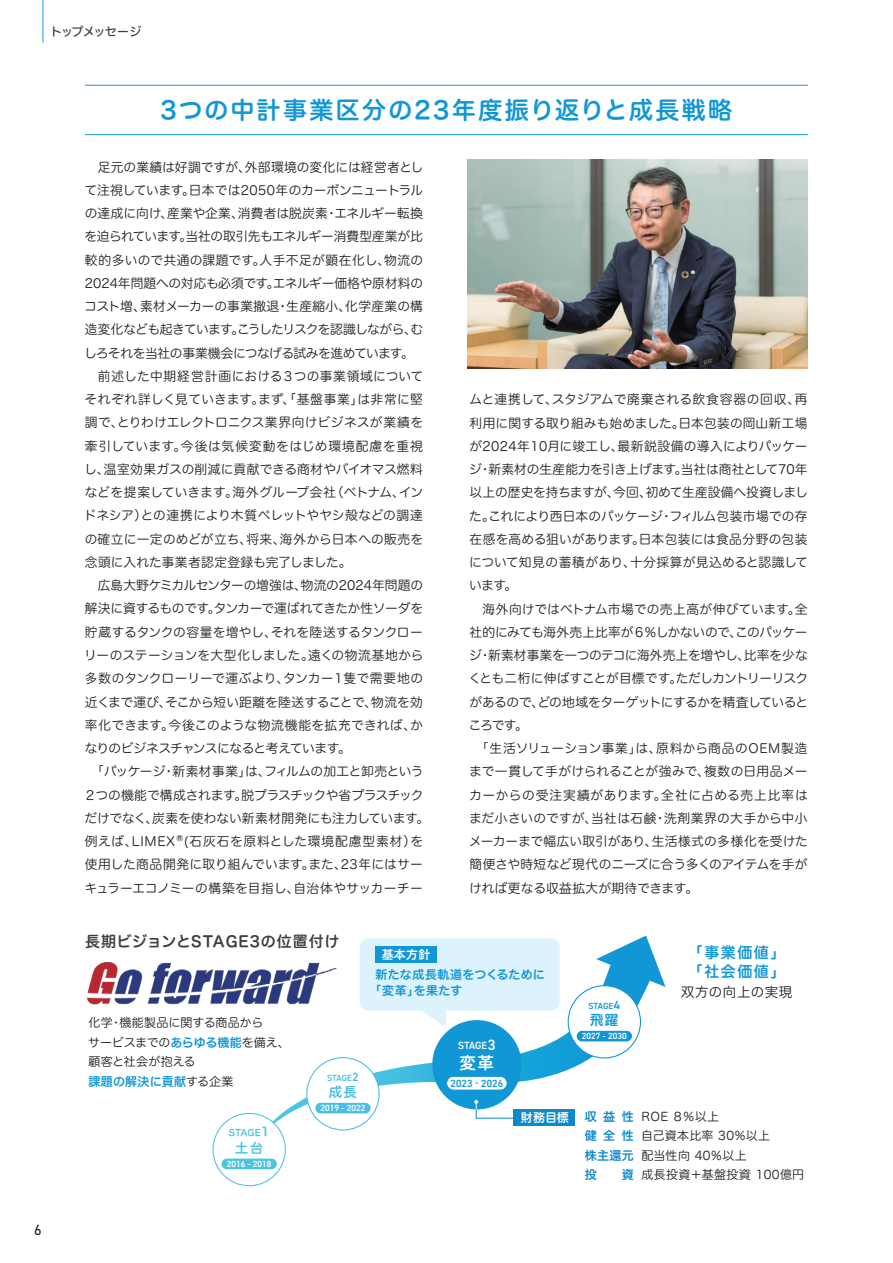
<style>
.page{position:relative;width:893px;height:1263px;background:#fff}
.page>*{position:absolute;margin:0;border:0;box-sizing:border-box;transform-origin:0 0}
.t1{font:24px "Hira Maru Std W6";letter-spacing:.095em;color:#1197d6}
.t2{font:16.5px "Hira Maru Std W6";color:#fff}
.t3{font:15px "Hira Maru Std W6";letter-spacing:.06em;color:#3e3e3f}
.t4{font:15px/19.5px "Hira Maru Std W6";letter-spacing:.1em;color:#1197d6}
.t5{font:15px "DIN2014 Rounded VF";color:#231f20}
.t6{font:13.5px "Hira Maru Std W3";letter-spacing:.03em;color:#231f20}
.t7{font:13.5px "Hira Maru Std W6";color:#1197d6}
.t8{font:13.5px "Hira Maru Std W6";color:#4cc6e0}
.t9{font:13.5px "Hira Maru Std W6";color:#4bbee4}
.t10{font:12.75px/23.2px "Hira Maru Std W3";letter-spacing:.005em;color:#231f20;text-align:justify}
.t11{font:12.75px "Hira Maru Std W3";letter-spacing:-.035em;color:#231f20}
.t12{font:12.75px "Hira Maru Std W3";letter-spacing:.03em;color:#231f20}
.t13{font:12.75px "Hira Maru Std W3";letter-spacing:.025em;color:#231f20}
.t14{font:12.75px "Hira Maru Std W3";letter-spacing:-.04em;color:#231f20}
.t15{font:12.75px "Hira Maru Std W3";letter-spacing:-.015em;color:#231f20}
.t16{font:12.75px "Hira Maru Std W3";letter-spacing:-.03em;color:#231f20}
.t17{font:12.75px "Hira Maru Std W3";letter-spacing:.05em;color:#231f20}
.t18{font:12.75px "Hira Maru Std W3";letter-spacing:-.05em;color:#231f20}
.t19{font:12.75px "Hira Maru Std W3";letter-spacing:.055em;color:#231f20}
.t20{font:12.75px "Hira Maru Std W3";letter-spacing:-.02em;color:#231f20}
.t21{font:12.75px "Hira Maru Std W3";letter-spacing:.035em;color:#231f20}
.t22{font:12px/19.5px "Hira Maru Std W3";letter-spacing:-.005em;color:#231f20}
.t23{font:12px/19.5px "Hira Maru Std W3";letter-spacing:.025em;color:#231f20}
.t24{font:12px/16.5px "Hira Maru Std W6";letter-spacing:.025em;color:#1197d6}
.t25{font:12px/19.5px "Hira Maru Std W6";letter-spacing:.545em;color:#0c88cb;text-align:justify}
.t26{font:12px "Hira Maru Std W6";letter-spacing:.02em;color:#fff}
.t27{font:12px "Hira Maru Std W5";letter-spacing:-.06em;color:#3e3e3f}
.t28{font:10.5px "DIN2014 Rounded VF";color:#1197d6}
.t29{font:10.5px "DIN2014 Rounded VF";letter-spacing:-.01em;color:#fff}
.t30{font:9px "DIN2014 Rounded VF";color:#fff}
.t31{font:9px "DIN2014 Rounded VF";letter-spacing:-.01em;color:#1197d6}
.t32{font:9px "Hira Maru Std W6";color:#4cc6e0}
.t33{font:9px "DIN2014 Rounded VF";letter-spacing:-.01em;color:#4bbee4}
.s1{font-family:"Hira Maru Std W6";color:#1197d6}
.s2{font-family:"Hira Maru Std W3";color:#231f20}
.s3{font-size:12px}
.s4{font-size:15px}
</style>
<div class="page">
<hr style="left:85px;top:134px;width:723px;height:1px;background:#1197d6">
<hr style="left:85px;top:85px;width:723px;height:1px;background:#1197d6">
<img style="left:468px;top:160px;width:340px;height:208px">
<img style="left:88px;top:962px;width:176px;height:43px">
<svg style="left:264px;top:962px;width:383px;height:170px"></svg>
<svg style="left:596px;top:935px;width:69px;height:52px"></svg>
<div style="left:568px;top:986px;width:72px;height:72px;background:#fff;border-radius:50%"></div>
<div style="left:568px;top:985px;width:73px;height:73px;border:1px solid #1197d6;border-radius:50%"></div>
<div style="left:577px;top:1031px;width:55px;height:10px;background:#1197d6;border-radius:5px"></div>
<div style="left:213px;top:1113px;width:72px;height:73px;background:#fff;border-radius:50%"></div>
<div style="left:212px;top:1113px;width:74px;height:73px;border:1px solid #4cc6e0;border-radius:50%"></div>
<div style="left:222px;top:1158px;width:55px;height:11px;background:#4cc6e0;border-radius:5px"></div>
<div style="left:307px;top:1058px;width:72px;height:72px;background:#fff;border-radius:50%"></div>
<div style="left:306px;top:1057px;width:74px;height:73px;border:1px solid #4bbee4;border-radius:50%"></div>
<div style="left:315px;top:1103px;width:56px;height:10px;background:#4bbee4;border-radius:5px"></div>
<div style="left:432px;top:1020px;width:90px;height:89px;background:#1197d6;border-radius:50%"></div>
<svg style="left:446px;top:1076px;width:61px;height:14px"></svg>
<div style="left:360px;top:938px;width:200px;height:72px;background:#dcf2fc;border-radius:9px"></div>
<div style="left:375px;top:946px;width:62px;height:16px;background:#1197d6"></div>
<div style="left:514px;top:1109px;width:61px;height:17px;background:#0c88cb"></div>
<svg style="left:415px;top:1010px;width:31px;height:17px"></svg>
<svg style="left:474px;top:1100px;width:41px;height:19px"></svg>
<hr style="left:43px;top:0;width:1px;height:43px;background:#1197d6">
<p class="t27" style="left:50px;top:23px;width:93px">トップメッセージ</p>
<p class="t5" style="left:34px;top:1220px;width:9px">6</p>
<h1 class="t1" style="left:161px;top:92px;width:573px">3つの中計事業区分の23年度振り返りと成長戦略</h1>
<p class="t10" style="left:98px;top:155px;width:327px">足元の業績は好調ですが、外部環境の変化には経営者とし</p>
<p class="t15" style="left:84px;top:181px;width:340px">て注視しています。日本では2050年のカーボンニュートラル</p>
<p class="t10" style="left:85px;top:202px;width:340px">の達成に向け、産業や企業、消費者は脱炭素・エネルギー転換</p>
<p class="t16" style="left:85px;top:227px;width:340px">を迫られています。当社の取引先もエネルギー消費型産業が比</p>
<p class="t12" style="left:85px;top:250px;width:340px">較的多いので共通の課題です。人手不足が顕在化し、物流の</p>
<p class="t10" style="left:85px;top:271px;width:340px">2024年問題への対応も必須です。エネルギー価格や原材料の</p>
<p class="t10" style="left:84px;top:295px;width:340px">コスト増、素材メーカーの事業撤退・生産縮小、化学産業の構</p>
<p class="t18" style="left:85px;top:320px;width:340px">造変化なども起きています。こうしたリスクを認識しながら、む</p>
<p class="t14" style="left:84px;top:343px;width:331px">しろそれを当社の事業機会につなげる試みを進めています。</p>
<p class="t13" style="left:98px;top:367px;width:327px">前述した中期経営計画における３つの事業領域について</p>
<p class="t12" style="left:85px;top:390px;width:340px">それぞれ詳しく見ていきます。まず、「基盤事業」は非常に堅</p>
<p class="t10" style="left:85px;top:411px;width:340px">調で、とりわけエレクトロニクス業界向けビジネスが業績を</p>
<p class="t17" style="left:85px;top:436px;width:339px">牽引しています。今後は気候変動をはじめ環境配慮を重視</p>
<p class="t10" style="left:84px;top:457px;width:340px">し、温室効果ガスの削減に貢献できる商材やバイオマス燃料</p>
<p class="t10" style="left:85px;top:481px;width:340px">などを提案していきます。海外グループ会社（ベトナム、イン</p>
<p class="t10" style="left:84px;top:504px;width:340px">ドネシア）との連携により木質ペレットやヤシ殻などの調達</p>
<p class="t10" style="left:85px;top:527px;width:340px">の確立に一定のめどが立ち、将来、海外から日本への販売を</p>
<p class="t10" style="left:85px;top:550px;width:268px">念頭に入れた事業者認定登録も完了しました。</p>
<p class="t15" style="left:98px;top:576px;width:327px">広島大野ケミカルセンターの増強は、物流の2024年問題の</p>
<p class="t11" style="left:85px;top:599px;width:340px">解決に資するものです。タンカーで運ばれてきたか性ソーダを</p>
<p class="t10" style="left:85px;top:620px;width:339px">貯蔵するタンクの容量を増やし、それを陸送するタンクロー</p>
<p class="t10" style="left:84px;top:643px;width:341px">リーのステーションを大型化しました。遠くの物流基地から</p>
<p class="t12" style="left:85px;top:669px;width:340px">多数のタンクローリーで運ぶより、タンカー1隻で需要地の</p>
<p class="t10" style="left:85px;top:690px;width:339px">近くまで運び、そこから短い距離を陸送することで、物流を効</p>
<p class="t13" style="left:85px;top:716px;width:340px">率化できます。今後このような物流機能を拡充できれば、か</p>
<p class="t14" style="left:85px;top:739px;width:268px">なりのビジネスチャンスになると考えています。</p>
<p class="t11" style="left:91px;top:762px;width:334px">「パッケージ・新素材事業」は、フィルムの加工と卸売という</p>
<p class="t20" style="left:84px;top:785px;width:341px">２つの機能で構成されます。脱プラスチックや省プラスチック</p>
<p class="t10" style="left:85px;top:806px;width:346px">だけでなく、炭素を使わない新素材開発にも注力しています。</p>
<p class="t19" style="left:85px;top:832px;width:340px">例えば、LIMEX®(石灰石を原料とした環境配慮型素材）を</p>
<p class="t10" style="left:85px;top:853px;width:339px">使用した商品開発に取り組んでいます。また、23年にはサー</p>
<p class="t10" style="left:85px;top:876px;width:340px">キュラーエコノミーの構築を目指し、自治体やサッカーチー</p>
<p class="t10" style="left:469px;top:388px;width:340px">ムと連携して、スタジアムで廃棄される飲食容器の回収、再利用に関する取り組みも始めました。日本包装の岡山新工場が2024年10月に竣工し、最新鋭設備の導入によりパッケージ・新素材の生産能力を引き上げます。当社は商社として70年以上の歴史を持ちますが、今回、初めて生産設備へ投資しました。これにより西日本のパッケージ・フィルム包装市場での存在感を高める狙いがあります。日本包装には食品分野の包装について知見の蓄積があり、十分採算が見込めると認識しています。</p>
<p class="t10" style="left:482px;top:597px;width:327px">海外向けではベトナム市場での売上高が伸びています。全</p>
<p class="t16" style="left:470px;top:623px;width:339px">社的にみても海外売上比率が６％しかないので、このパッケー</p>
<p class="t10" style="left:469px;top:644px;width:340px">ジ・新素材事業を一つのテコに海外売上を増やし、比率を少な</p>
<p class="t14" style="left:468px;top:669px;width:341px">くとも二桁に伸ばすことが目標です。ただしカントリーリスク</p>
<p class="t11" style="left:469px;top:692px;width:340px">があるので、どの地域をターゲットにするかを精査していると</p>
<p class="t10" style="left:469px;top:713px;width:61px">ころです。</p>
<p class="t21" style="left:476px;top:739px;width:333px">「生活ソリューション事業」は、原料から商品のOEM製造</p>
<p class="t10" style="left:469px;top:760px;width:340px">まで一貫して手がけられることが強みで、複数の日用品メー</p>
<p class="t17" style="left:469px;top:785px;width:340px">カーからの受注実績があります。全社に占める売上比率は</p>
<p class="t13" style="left:469px;top:809px;width:340px">まだ小さいのですが、当社は石鹸・洗剤業界の大手から中小</p>
<p class="t10" style="left:469px;top:830px;width:341px">メーカーまで幅広い取引があり、生活様式の多様化を受けた</p>
<p class="t10" style="left:470px;top:853px;width:339px">簡便さや時短など現代のニーズに合う多くのアイテムを手が</p>
<p class="t10" style="left:469px;top:876px;width:231px">ければ更なる収益拡大が期待できます。</p>
<p class="t3" style="left:85px;top:930px;width:256px">長期ビジョンとSTAGE3の位置付け</p>
<p class="t22" style="left:88px;top:1013px;width:203px">化学・機能製品に関する商品から<br>サービスまでの<span class="s1">あらゆる機能</span>を備え、顧客と社会が抱える</p>
<p class="t24" style="left:88px;top:1073px;width:147px">課題の解決に貢献<span class="s2">する企業</span></p>
<p class="t32" style="left:229px;top:1126px;width:42px">STAGE<span class="s3">1</span></p>
<p class="t30" style="left:227px;top:1158px;width:47px">2016 - 2018</p>
<p class="t8" style="left:235px;top:1137px;width:30px">土台</p>
<p class="t33" style="left:327px;top:1072px;width:33px">STAGE<span class="s3">2</span></p>
<p class="t30" style="left:320px;top:1102px;width:47px">2019 - 2022</p>
<p class="t9" style="left:329px;top:1082px;width:30px">成長</p>
<p class="t26" style="left:382px;top:945px;width:50px">基本方針</p>
<p class="t24" style="left:369px;top:966px;width:177px;text-indent:6px">新たな成長軌道をつくるために「変革」を果たす</p>
<p class="t29" style="left:458px;top:1039px;width:39px">STAGE<span class="s4">3</span></p>
<p class="t28" style="left:451px;top:1076px;width:54px">2023 - 2026</p>
<p class="t2" style="left:459px;top:1051px;width:36px">変革</p>
<p class="t26" style="left:521px;top:1109px;width:50px">財務目標</p>
<p class="t31" style="left:589px;top:1000px;width:33px">STAGE<span class="s3">4</span></p>
<p class="t30" style="left:582px;top:1030px;width:47px">2027 - 2030</p>
<p class="t7" style="left:590px;top:1010px;width:30px">飛躍</p>
<p class="t4" style="left:688px;top:943px;width:99px">「事業価値」「社会価値」</p>
<p class="t6" style="left:681px;top:982px;width:113px">双方の向上の実現</p>
<p class="t25" style="left:585px;top:1107px;width:51px">収益性健全性株主還元投</p>
<p class="t25" style="left:622px;top:1165px;width:13px">資</p>
<p class="t23" style="left:641px;top:1106px;width:165px">ROE ８％以上<br>自己資本比率 30％以上<br>配当性向 40％以上<br>成長投資＋基盤投資 100億円</p>
</div>
